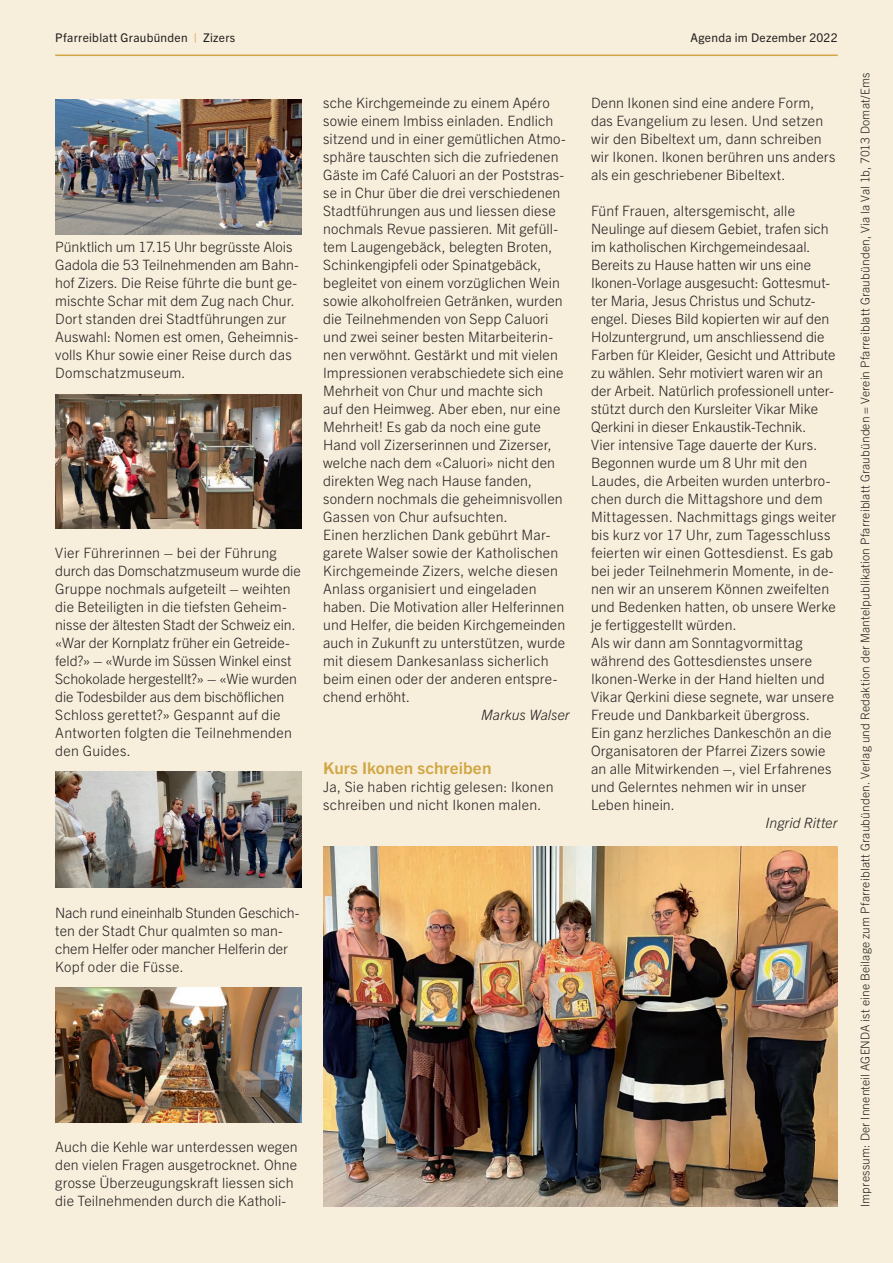
<style>
.page{position:relative;width:893px;height:1263px;background:#f7eedb}
.page>*{position:absolute;margin:0;border:0;box-sizing:border-box;transform-origin:0 0}
.t1{font:700 16.35px "Trade Gothic Next LT Pro";letter-spacing:.005em;color:#d1a644;scale:1.05 1}
.t2{font:300 14.25px/18px "Trade Gothic Next LT Pro";letter-spacing:.005em;color:#231f20}
.t3{font:italic 300 14.25px "Trade Gothic Next LT Pro";color:#231f20}
.t4{font:300 12px "Trade Gothic Next LT Pro";letter-spacing:.015em;color:#231f20}
.t5{font:12px "Trade Gothic Next LT Pro";letter-spacing:.025em;color:#231f20}
.s1{color:#d1a644}
</style>
<div class="page">
<hr style="left:55px;top:55px;width:783px;height:1px;background:#d1a644">
<img style="left:55px;top:772px;width:247px;height:116px">
<img style="left:55px;top:987px;width:247px;height:135px">
<img style="left:55px;top:99px;width:247px;height:135px">
<img style="left:55px;top:395px;width:247px;height:134px">
<img style="left:323px;top:846px;width:515px;height:360px">
<p class="t5" style="left:55px;top:30px;width:182px">Pfarreiblatt Graubünden <span class="s1">|</span> Zizers</p>
<p class="t5" style="left:690px;top:30px;width:149px">Agenda im Dezember 2022</p>
<p class="t2" style="left:55px;top:237px;width:245px">Pünktlich um 17.15 Uhr begrüsste Alois Gadola die 53 Teilnehmenden am Bahn&shy;hof Zizers. Die Reise führte die bunt ge&shy;mischte Schar mit dem Zug nach Chur.<br>Dort standen drei Stadtführungen zur Auswahl: Nomen est omen, Geheimnis&shy;volls Khur sowie einer Reise durch das Domschatzmuseum.</p>
<p class="t2" style="left:55px;top:543px;width:247px">Vier Führerinnen – bei der Führung durch das Domschatzmuseum wurde die Gruppe nochmals aufgeteilt – weihten die Beteiligten in die tiefsten Geheim-</p>
<p class="t2" style="left:55px;top:615px;width:243px">nisse der ältesten Stadt der Schweiz ein. «War der Kornplatz früher ein Getreide&shy;feld?» – «Wurde im Süssen Winkel einst Schokolade hergestellt?» – «Wie wurden die Todesbilder aus dem bischöflichen Schloss gerettet?» Gespannt auf die Antworten folgten die Teilnehmenden den Guides.</p>
<p class="t2" style="left:323px;top:93px;width:244px">sche Kirchgemeinde zu einem Apéro sowie einem Imbiss einladen. Endlich sitzend und in einer gemütlichen Atmo&shy;sphäre tauschten sich die zufriedenen Gäste im Café Caluori an der Poststras&shy;se in Chur über die drei verschiedenen Stadtführungen aus und liessen diese nochmals Revue passieren. Mit gefüll&shy;tem Laugengebäck, belegten Broten, Schinkengipfeli oder Spinatgebäck, begleitet von einem vorzüglichen Wein sowie alkoholfreien Getränken, wurden die Teilnehmenden von Sepp Caluori und zwei seiner besten Mitarbeiterin&shy;nen verwöhnt. Gestärkt und mit vielen Impressionen verabschiedete sich eine Mehrheit von Chur und machte sich auf den Heimweg. Aber eben, nur eine Mehrheit! Es gab da noch eine gute Hand voll Zizerserinnen und Zizerser, welche nach dem «Caluori» nicht den direkten Weg nach Hause fanden, sondern nochmals die geheimnisvollen Gassen von Chur aufsuchten.<br>Einen herzlichen Dank gebührt Mar&shy;garete Walser sowie der Katholischen Kirchgemeinde Zizers, welche diesen Anlass organisiert und eingeladen haben. Die Motivation aller Helferinnen und Helfer, die beiden Kirchgemeinden auch in Zukunft zu unterstützen, wurde mit diesem Dankesanlass sicherlich beim einen oder der anderen entspre&shy;chend erhöht.</p>
<p class="t3" style="left:481px;top:705px;width:90px">Markus Walser</p>
<p class="t1" style="left:323px;top:757px;width:162px">Kurs Ikonen schreiben</p>
<p class="t2" style="left:323px;top:777px;width:232px">Ja, Sie haben richtig gelesen: Ikonen schreiben und nicht Ikonen malen.</p>
<p class="t2" style="left:591px;top:93px;width:246px">Denn Ikonen sind eine andere Form, das Evangelium zu lesen. Und setzen wir den Bibeltext um, dann schreiben wir Ikonen. Ikonen berühren uns anders als ein geschriebener Bibeltext.</p>
<p class="t2" style="left:591px;top:201px;width:247px">Fünf Frauen, altersgemischt, alle Neulinge auf diesem Gebiet, trafen sich im katholischen Kirchgemeindesaal.<br>Bereits zu Hause hatten wir uns eine Ikonen-Vorlage ausgesucht: Gottesmut&shy;ter Maria, Jesus Christus und Schutz&shy;engel. Dieses Bild kopierten wir auf den Holzuntergrund, um anschliessend die Farben für Kleider, Gesicht und Attribute zu wählen. Sehr motiviert waren wir an der Arbeit. Natürlich professionell unter&shy;stützt durch den Kursleiter Vikar Mike Qerkini in dieser Enkaustik-Technik.<br>Vier intensive Tage dauerte der Kurs.<br>Begonnen wurde um 8 Uhr mit den Laudes, die Arbeiten wurden unterbro&shy;chen durch die Mittagshore und dem Mittagessen. Nachmittags gings weiter bis kurz vor 17 Uhr, zum Tagesschluss feierten wir einen Gottesdienst. Es gab bei jeder Teilnehmerin Momente, in de&shy;nen wir an unserem Können zweifelten und Bedenken hatten, ob unsere Werke je fertiggestellt würden.<br>Als wir dann am Sonntagvormittag während des Gottesdienstes unsere Ikonen-Werke in der Hand hielten und Vikar Qerkini diese segnete, war unsere Freude und Dankbarkeit übergross.<br>Ein ganz herzliches Dankeschön an die Organisatoren der Pfarrei Zizers sowie an alle Mitwirkenden –, viel Erfahrenes und Gelerntes nehmen wir in unser Leben hinein.</p>
<p class="t3" style="left:766px;top:813px;width:74px">Ingrid Ritter</p>
<p class="t2" style="left:55px;top:903px;width:246px">Nach rund eineinhalb Stunden Geschich&shy;ten der Stadt Chur qualmten so man&shy;chem Helfer oder mancher Helferin der Kopf oder die Füsse.</p>
<p class="t2" style="left:55px;top:1137px;width:244px">Auch die Kehle war unterdessen wegen den vielen Fragen ausgetrocknet. Ohne grosse Überzeugungskraft liessen sich die Teilnehmenden durch die Katholi-</p>
<p class="t4" style="left:857px;top:1207px;width:1136px;rotate:-90deg">Impressum: Der Innenteil AGENDA ist eine Beilage zum Pfarreiblatt Graubünden. Verlag und Redaktion der Mantelpublikation Pfarreiblatt Graubünden = Verein Pfarreiblatt Graubünden, Via la Val 1b, 7013 Domat/Ems</p>
</div>
